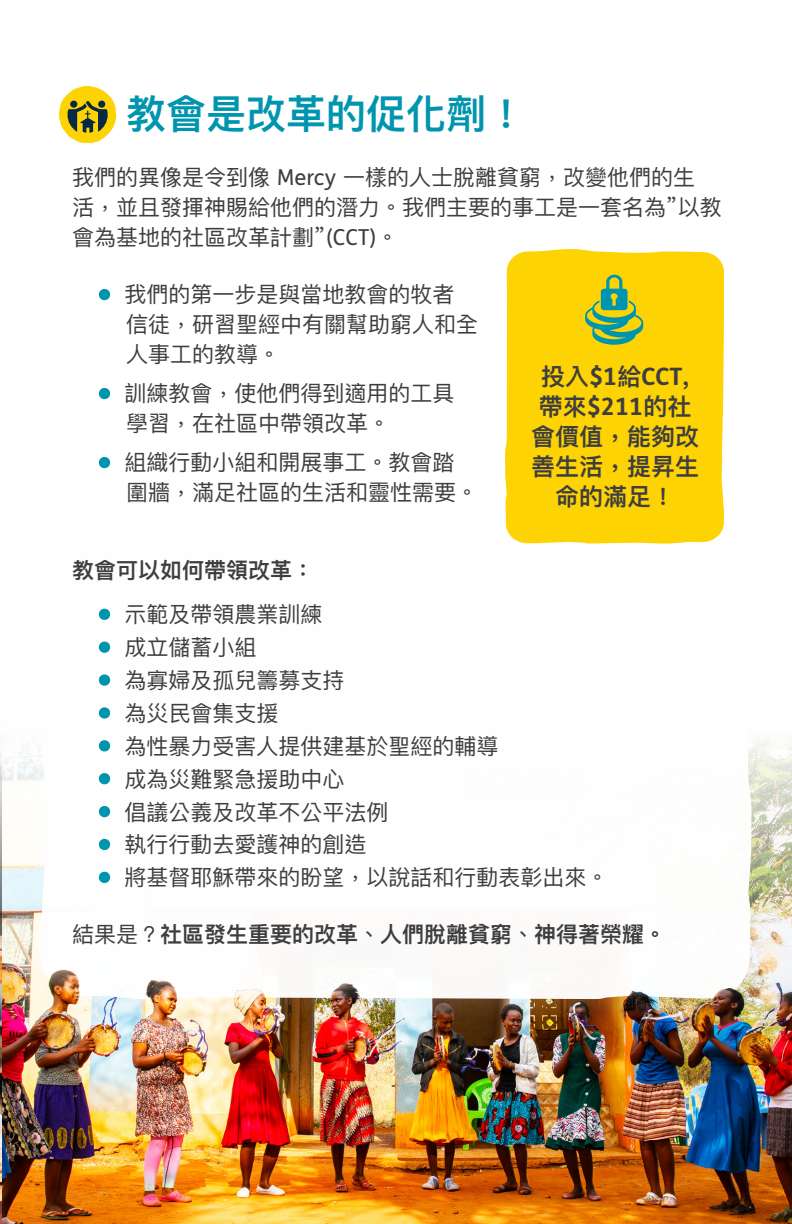
<style>
.page{position:relative;width:792px;height:1224px;background:#fff}
.page>*{position:absolute;margin:0;border:0;box-sizing:border-box;transform-origin:0 0}
.t1{font:600 40px "Ping Fang TC";color:#0095ae}
.t2{font:600 24px/30px "Ping Fang TC";color:#3e3e3f;text-align:center}
.t3{font:22px/30px "Ping Fang TC";color:#3e3e3f}
.t4{font:600 22px "Ping Fang TC";color:#3e3e3f}
.s1{font-family:"FS Me"}
.s2{color:#0095ae}
.s3{font-family:"FS Me";font-weight:700}
.s4{font-weight:400}
</style>
<div class="page">
<img style="left:1px;top:741px;width:791px;height:483px">
<img style="left:0;top:754px;width:1px;height:470px">
<svg style="left:40px;top:741px;width:712px;height:259px"></svg>
<svg style="left:59px;top:86px;width:57px;height:57px"></svg>
<div style="left:505px;top:249px;width:219px;height:295px;background:#fed304"></div>
<svg style="left:585px;top:275px;width:58px;height:70px;background:#98ba47"></svg>
<p class="t1" style="left:126px;top:90px;width:401px">教會是改革的促化劑！</p>
<p class="t3" style="left:72px;top:162px;width:651px">我們的異像是令到像 <span class="s1">Mercy</span> 一樣的人士脫離貧窮，改變他們的生活，並且發揮神賜給他們的潛力。我們主要的事工是一套名為”以教會為基地的社區改革計劃”<span class="s1">(CCT)</span>。</p>
<p class="t3" style="left:99px;top:279px;width:357px"><span class="s2">•</span> 我們的第一步是與當地教會的牧者</p>
<p class="t3" style="left:126px;top:309px;width:353px">信徒，研習聖經中有關幫助窮人和全人事工的教導。</p>
<p class="t3" style="left:99px;top:378px;width:357px"><span class="s2">•</span> 訓練教會，使他們得到適用的工具</p>
<p class="t3" style="left:126px;top:408px;width:265px">學習，在社區中帶領改革。</p>
<p class="t3" style="left:99px;top:447px;width:357px"><span class="s2">•</span> 組織行動小組和開展事工。教會踏</p>
<p class="t3" style="left:126px;top:477px;width:353px">圍牆，滿足社區的生活和靈性需要。</p>
<p class="t2" style="left:531px;top:361px;width:169px">投入<span class="s3">$1</span>給<span class="s3">CCT</span>,帶來<span class="s3">$211</span>的社會價值，能夠改善生活，提昇生命的滿足！</p>
<p class="t4" style="left:72px;top:556px;width:243px">教會可以如何帶領改革：</p>
<p class="t3" style="left:99px;top:599px;width:225px"><span class="s2">•</span> 示範及帶領農業訓練</p>
<p class="t3" style="left:99px;top:632px;width:159px"><span class="s2">•</span> 成立儲蓄小組</p>
<p class="t3" style="left:99px;top:665px;width:247px"><span class="s2">•</span> 為寡婦及孤兒籌募支持</p>
<p class="t3" style="left:99px;top:698px;width:181px"><span class="s2">•</span> 為災民會集支援</p>
<p class="t3" style="left:99px;top:731px;width:401px"><span class="s2">•</span> 為性暴力受害人提供建基於聖經的輔導</p>
<p class="t3" style="left:99px;top:763px;width:247px"><span class="s2">•</span> 成為災難緊急援助中心</p>
<p class="t3" style="left:99px;top:796px;width:291px"><span class="s2">•</span> 倡議公義及改革不公平法例</p>
<p class="t3" style="left:99px;top:829px;width:269px"><span class="s2">•</span> 執行行動去愛護神的創造</p>
<p class="t3" style="left:99px;top:862px;width:511px"><span class="s2">•</span> 將基督耶穌帶來的盼望，以說話和行動表彰出來。</p>
<p class="t4" style="left:72px;top:921px;width:595px"><span class="s4">結果是？</span>社區發生重要的改革、人們脫離貧窮、神得著榮耀。</p>
</div>
